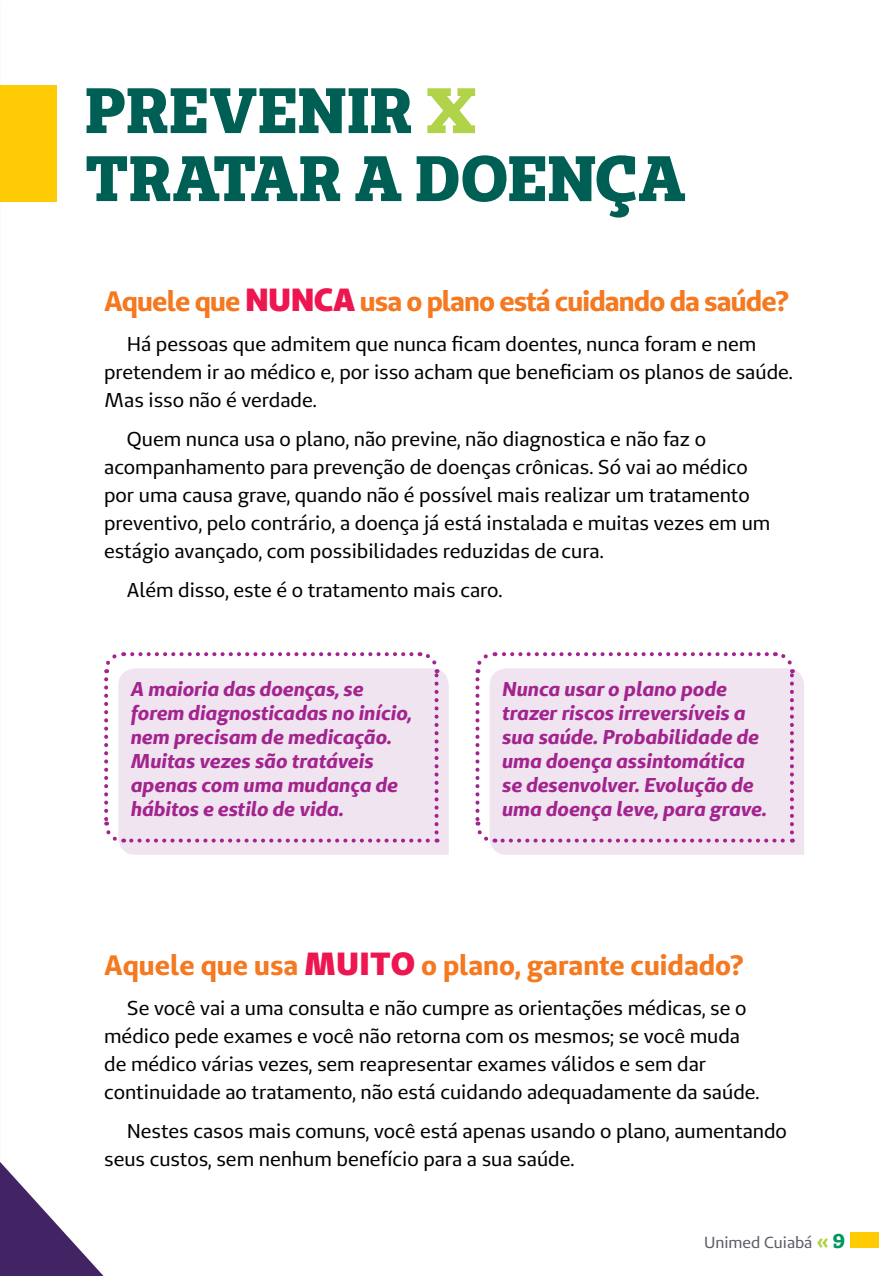
<style>
.page{position:relative;width:879px;height:1276px;background:#fff}
.page>*{position:absolute;margin:0;border:0;box-sizing:border-box;transform-origin:0 0}
.t1{font:800 64px/68px "Unimed Slab";letter-spacing:.015em;color:#005f55}
.t2{font:700 28px "Unimed Sans";letter-spacing:-.03em;color:#f47920}
.t3{font:700 28px "Unimed Sans";color:#f47920}
.t4{font:20px/28px "Unimed Sans";color:#000}
.t5{font:italic 700 20px/24px "Unimed Sans";color:#a3238f}
.t6{font:16px "Unimed Sans";color:#5b5c65}
.s1{color:#b1d34a}
.s2{font-weight:900;font-size:32px;color:#ed1651}
.s3{font-family:"Unimed Slab";font-weight:700;font-size:20px;color:#b1d34a}
.s4{font-family:"Unimed Slab";font-weight:700;font-size:20px;color:#00985c}
</style>
<div class="page">
<div style="left:850px;top:1232px;width:29px;height:15px;background:#ffcb05"></div>
<div style="left:119px;top:668px;width:330px;height:186px;background:#efe4f0"></div>
<div style="left:491px;top:668px;width:313px;height:186px;background:#efe4f0"></div>
<div style="left:0;top:85px;width:57px;height:116px;background:#ffcb05"></div>
<svg style="left:0;top:971px;width:104px;height:305px"></svg>
<svg style="left:104px;top:679px;width:20px;height:166px"></svg>
<svg style="left:131px;top:838px;width:306px;height:4px"></svg>
<svg style="left:419px;top:652px;width:21px;height:180px;background:#ead7e9"></svg>
<svg style="left:104px;top:652px;width:307px;height:21px"></svg>
<svg style="left:475px;top:679px;width:20px;height:166px"></svg>
<svg style="left:502px;top:838px;width:291px;height:4px"></svg>
<svg style="left:774px;top:652px;width:21px;height:180px;background:#ead7e9"></svg>
<svg style="left:475px;top:652px;width:292px;height:21px"></svg>
<h1 class="t1" style="left:85px;top:75px;width:602px">PREVENIR <span class="s1">X<br></span>TRATAR A DOENÇA</h1>
<h2 class="t2" style="left:104px;top:283px;width:686px">Aquele que <span class="s2">NUNCA</span> usa o plano está cuidando da saúde?</h2>
<p class="t4" style="left:104px;top:329px;width:690px;text-indent:23px">Há pessoas que admitem que nunca ficam doentes, nunca foram e nem pretendem ir ao médico e, por isso acham que beneficiam os planos de saúde.<br>Mas isso não é verdade.</p>
<p class="t4" style="left:104px;top:425px;width:668px;text-indent:23px">Quem nunca usa o plano, não previne, não diagnostica e não faz o acompanhamento para prevenção de doenças crônicas. Só vai ao médico por uma causa grave, quando não é possível mais realizar um tratamento preventivo, pelo contrário, a doença já está instalada e muitas vezes em um estágio avançado, com possibilidades reduzidas de cura.</p>
<p class="t4" style="left:127px;top:576px;width:377px">Além disso, este é o tratamento mais caro.</p>
<p class="t5" style="left:131px;top:676px;width:282px">A maioria das doenças, se forem diagnosticadas no início, nem precisam de medicação.<br>Muitas vezes são tratáveis apenas com uma mudança de hábitos e estilo de vida.</p>
<p class="t5" style="left:502px;top:676px;width:266px">Nunca usar o plano pode trazer riscos irreversíveis a sua saúde. Probabilidade de uma doença assintomática se desenvolver. Evolução de uma doença leve, para grave.</p>
<h2 class="t3" style="left:104px;top:947px;width:641px">Aquele que usa <span class="s2">MUITO</span> o plano, garante cuidado?</h2>
<p class="t4" style="left:104px;top:993px;width:657px;text-indent:23px">Se você vai a uma consulta e não cumpre as orientações médicas, se o médico pede exames e você não retorna com os mesmos; se você muda de médico várias vezes, sem reapresentar exames válidos e sem dar continuidade ao tratamento, não está cuidando adequadamente da saúde.</p>
<p class="t4" style="left:104px;top:1116px;width:684px;text-indent:23px">Nestes casos mais comuns, você está apenas usando o plano, aumentando seus custos, sem nenhum benefício para a sua saúde.</p>
<p class="t6" style="left:704px;top:1231px;width:142px">Unimed Cuiabá <span class="s3">«</span> <span class="s4">9</span></p>
</div>
